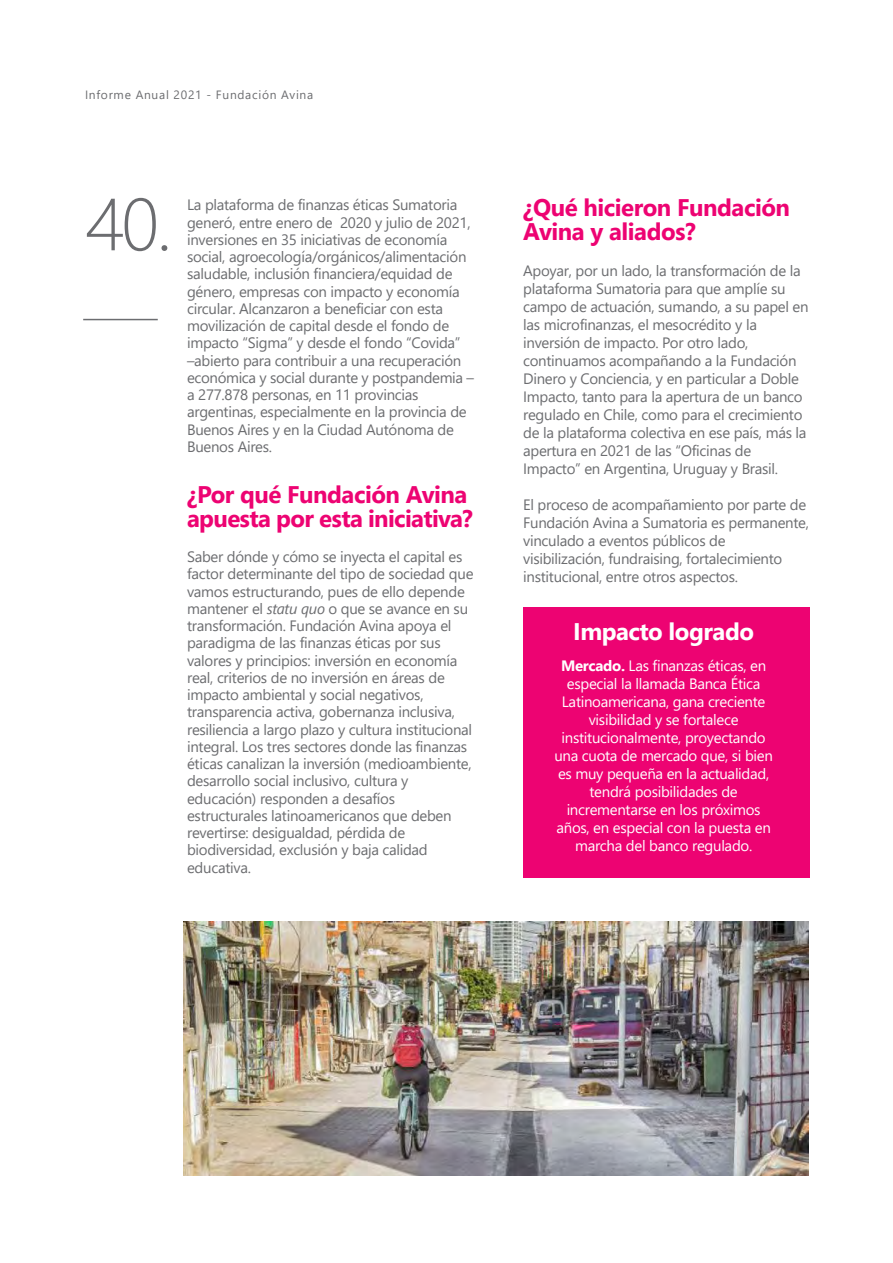
<style>
.page{position:relative;width:893px;height:1263px;background:#fff}
.page>*{position:absolute;margin:0;border:0;box-sizing:border-box;transform-origin:0 0}
.t1{font:300 73.65px "Segoe UI";color:#6c6d70}
.t2{font:700 24px/24px "Segoe UI";letter-spacing:-.02em;color:#ed0372}
.t3{font:700 24px "Segoe UI";letter-spacing:-.02em;color:#fff}
.t4{font:15px/17.2px "Segoe UI";letter-spacing:-.02em;color:#6c6d70}
.t5{font:15px/18px "Segoe UI";letter-spacing:-.02em;color:#fff;text-align:center}
.t6{font:12px "Segoe UI";letter-spacing:.06em;color:#6c6d70}
.s1{font-style:italic}
.s2{font-weight:700}
</style>
<div class="page">
<div style="left:523px;top:607px;width:287px;height:271px;background:#ed0372"></div>
<hr style="left:83px;top:319px;width:75px;height:1px;background:#6c6d70">
<img style="left:184px;top:921px;width:624px;height:254px">
<p class="t6" style="left:85px;top:84px;width:230px">Informe Anual 2021 - Fundación Avina</p>
<h1 class="t1" style="left:85px;top:155px;width:89px">40.</h1>
<p class="t4" style="left:187px;top:195px;width:288px">La plataforma de finanzas éticas Sumatoria generó, entre enero de 2020 y julio de 2021, inversiones en 35 iniciativas de economía social, agroecología/orgánicos/alimentación saludable, inclusión financiera/equidad de género, empresas con impacto y economía circular. Alcanzaron a beneficiar con esta movilización de capital desde el fondo de impacto “Sigma” y desde el fondo “Covida” –abierto para contribuir a una recuperación económica y social durante y postpandemia – a 277.878 personas, en 11 provincias argentinas, especialmente en la provincia de Buenos Aires y en la Ciudad Autónoma de Buenos Aires.</p>
<h2 class="t2" style="left:187px;top:481px;width:287px">¿Por qué Fundación Avina apuesta por esta iniciativa?</h2>
<p class="t4" style="left:187px;top:547px;width:288px">Saber dónde y cómo se inyecta el capital es factor determinante del tipo de sociedad que vamos estructurando, pues de ello depende mantener el <span class="s1">statu quo</span> o que se avance en su transformación. Fundación Avina apoya el paradigma de las finanzas éticas por sus valores y principios: inversión en economía real, criterios de no inversión en áreas de impacto ambiental y social negativos, transparencia activa, gobernanza inclusiva, resiliencia a largo plazo y cultura institucional integral. Los tres sectores donde las finanzas éticas canalizan la inversión (medioambiente, desarrollo social inclusivo, cultura y educación) responden a desafíos estructurales latinoamericanos que deben revertirse: desigualdad, pérdida de biodiversidad, exclusión y baja calidad educativa.</p>
<h2 class="t2" style="left:523px;top:195px;width:268px">¿Qué hicieron Fundación<br>Avina y aliados?</h2>
<p class="t4" style="left:523px;top:261px;width:287px;line-height:18px">Apoyar, por un lado, la transformación de la plataforma Sumatoria para que amplíe su campo de actuación, sumando, a su papel en las microfinanzas, el mesocrédito y la inversión de impacto. Por otro lado, continuamos acompañando a la Fundación Dinero y Conciencia, y en particular a Doble Impacto, tanto para la apertura de un banco regulado en Chile, como para el crecimiento de la plataforma colectiva en ese país, más la apertura en 2021 de las “Oficinas de Impacto” en Argentina, Uruguay y Brasil.</p>
<p class="t4" style="left:523px;top:495px;width:287px;line-height:18px">El proceso de acompañamiento por parte de Fundación Avina a Sumatoria es permanente, vinculado a eventos públicos de visibilización, fundraising, fortalecimiento institucional, entre otros aspectos.</p>
<h2 class="t3" style="left:573px;top:615px;width:182px">Impacto logrado</h2>
<p class="t5" style="left:554px;top:656px;width:220px"><span class="s2">Mercado.</span> Las finanzas éticas, en especial la llamada Banca Ética<br>Latinoamericana, gana creciente visibilidad y se fortalece institucionalmente, proyectando una cuota de mercado que, si bien es muy pequeña en la actualidad, tendrá posibilidades de incrementarse en los próximos años, en especial con la puesta en marcha del banco regulado.</p>
</div>
